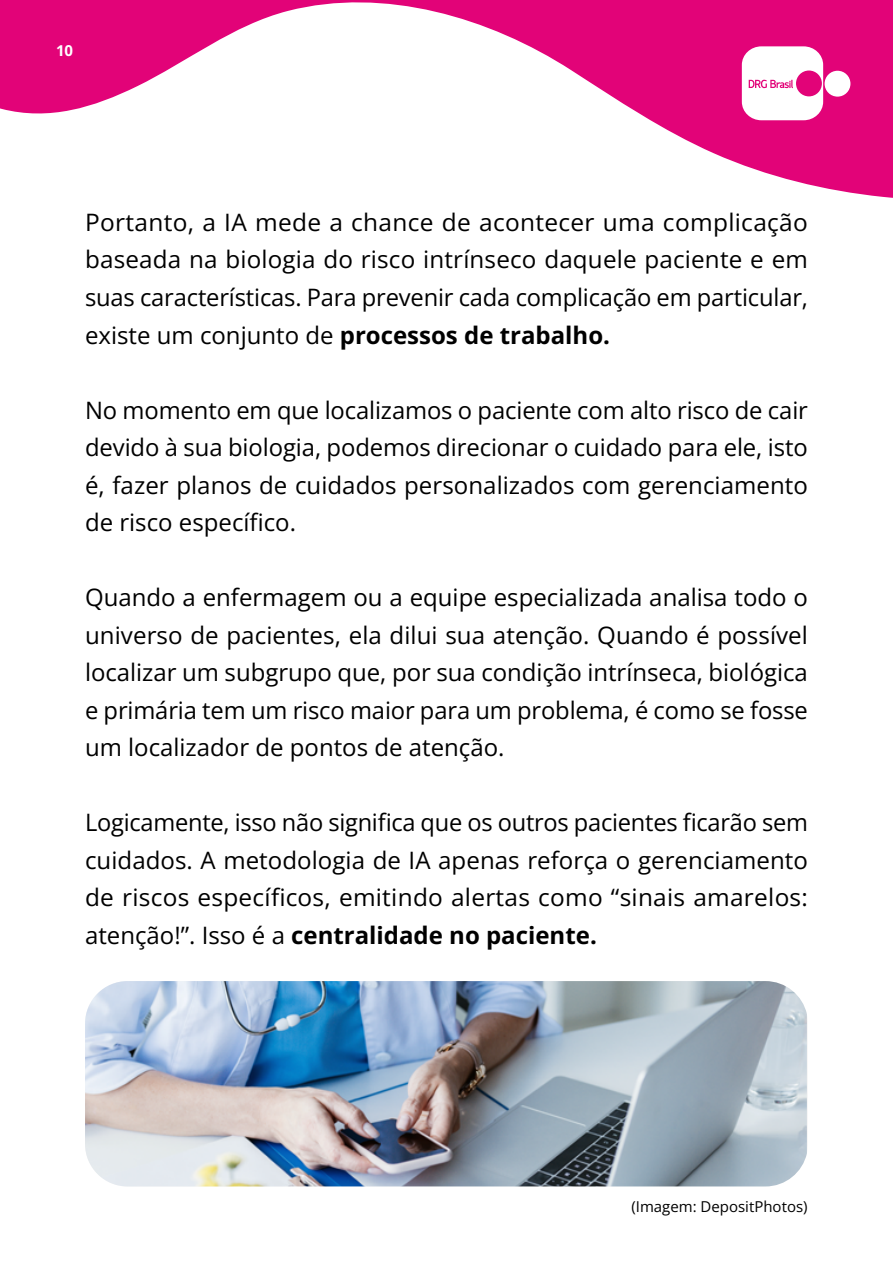
<style>
.page{position:relative;width:893px;height:1263px;background:#fff}
.page>*{position:absolute;margin:0;border:0;box-sizing:border-box;transform-origin:0 0}
.t1{font:24px/37.5px "Open Sans";color:#000;text-align:justify}
.t2{font:15px "Open Sans";color:#000}
.t3{font:700 15px "Open Sans";color:#fff}
.s1{font-weight:700}
</style>
<div class="page">
<svg style="left:0;top:0;width:893px;height:198px"></svg>
<div style="left:825px;top:71px;width:25px;height:26px;background:#fff;border-radius:50%"></div>
<svg style="left:742px;top:46px;width:81px;height:74px"></svg>
<img style="left:85px;top:981px;width:722px;height:205px">
<p class="t3" style="left:56px;top:40px;width:19px">10</p>
<p class="t1" style="left:85px;top:203px;width:724px">Portanto, a IA mede a chance de acontecer uma complicação baseada na biologia do risco intrínseco daquele paciente e em suas características. Para prevenir cada complicação em particular, existe um conjunto de <span class="s1">processos de trabalho.</span></p>
<p class="t1" style="left:85px;top:390px;width:724px">No momento em que localizamos o paciente com alto risco de cair devido à sua biologia, podemos direcionar o cuidado para ele, isto é, fazer planos de cuidados personalizados com gerenciamento de risco específico.</p>
<p class="t1" style="left:85px;top:578px;width:724px">Quando a enfermagem ou a equipe especializada analisa todo o universo de pacientes, ela dilui sua atenção. Quando é possível localizar um subgrupo que, por sua condição intrínseca, biológica e primária tem um risco maior para um problema, é como se fosse um localizador de pontos de atenção.</p>
<p class="t1" style="left:85px;top:803px;width:724px">Logicamente, isso não significa que os outros pacientes ficarão sem cuidados. A metodologia de IA apenas reforça o gerenciamento de riscos específicos, emitindo alertas como “sinais amarelos: atenção!”. Isso é a <span class="s1">centralidade no paciente.</span></p>
<p class="t2" style="left:631px;top:1196px;width:178px">(Imagem: DepositPhotos)</p>
</div>
